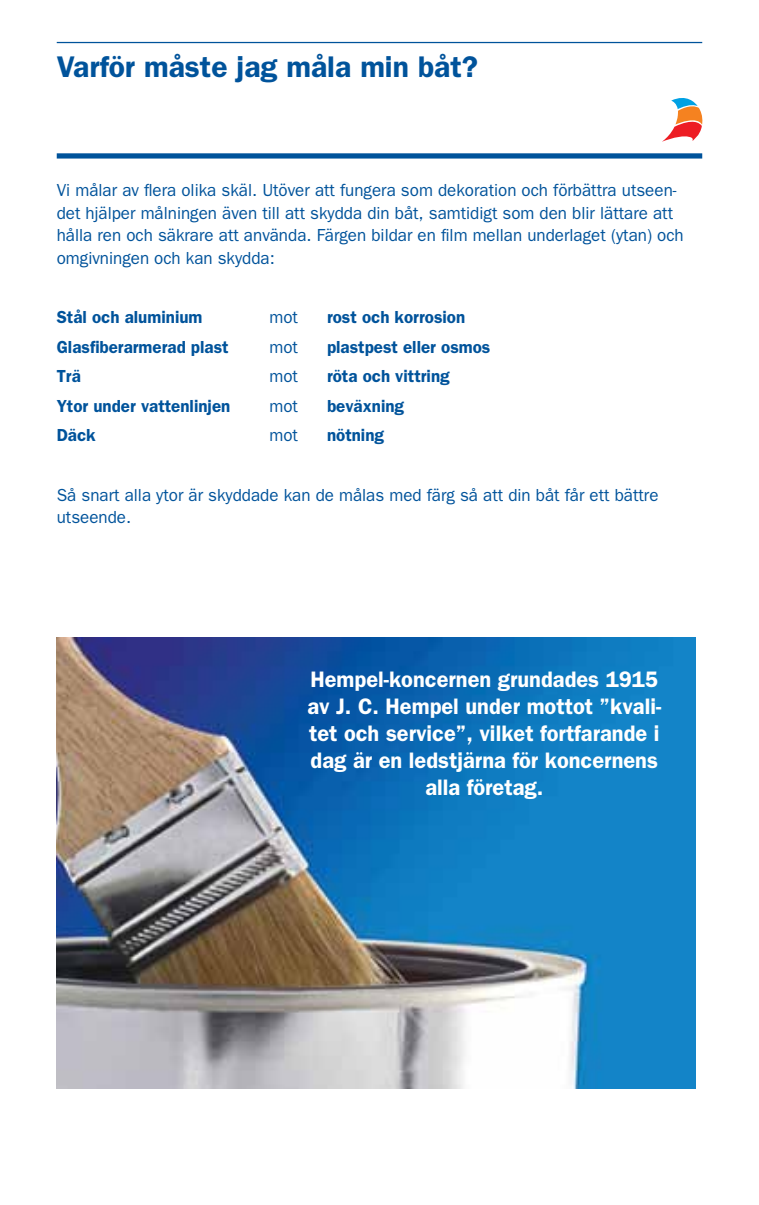
<style>
.page{position:relative;width:759px;height:1205px;background:#fff}
.page>*{position:absolute;margin:0;border:0;box-sizing:border-box;transform-origin:0 0}
.t1{font:600 30px "ITC Franklin Gothic Std";color:#00539b}
.t2{font:600 22.5px/27px "ITC Franklin Gothic Std";color:#fff;text-align:center}
.t3{font:17.5px/22.5px "ITC Franklin Gothic Std";color:#00539b}
.t4{font:600 17.5px "ITC Franklin Gothic Std";color:#00539b}
</style>
<div class="page">
<svg style="left:662px;top:98px;width:41px;height:44px"></svg>
<div style="left:57px;top:153px;width:645px;height:6px;background:#00539b"></div>
<hr style="left:57px;top:42px;width:645px;height:1px;background:#00539b">
<img style="left:57px;top:638px;width:637px;height:450px">
<h1 class="t1" style="left:57px;top:49px;width:422px">Varför måste jag måla min båt?</h1>
<p class="t3" style="left:57px;top:179px;width:628px">Vi målar av flera olika skäl. Utöver att fungera som dekoration och förbättra utseen&shy;det hjälper målningen även till att skydda din båt, samtidigt som den blir lättare att hålla ren och säkrare att använda. Färgen bildar en film mellan underlaget (ytan) och omgivningen och kan skydda:</p>
<p class="t4" style="left:57px;top:307px;width:147px">Stål och aluminium</p>
<p class="t3" style="left:269px;top:306px;width:30px">mot</p>
<p class="t4" style="left:327px;top:307px;width:140px">rost och korrosion</p>
<p class="t4" style="left:57px;top:336px;width:173px">Glasfiberarmerad plast</p>
<p class="t3" style="left:269px;top:335px;width:30px">mot</p>
<p class="t4" style="left:327px;top:336px;width:165px">plastpest eller osmos</p>
<p class="t4" style="left:57px;top:366px;width:26px">Trä</p>
<p class="t3" style="left:269px;top:365px;width:30px">mot</p>
<p class="t4" style="left:327px;top:366px;width:124px">röta och vittring</p>
<p class="t4" style="left:57px;top:395px;width:175px">Ytor under vattenlinjen</p>
<p class="t3" style="left:269px;top:395px;width:30px">mot</p>
<p class="t4" style="left:327px;top:395px;width:79px">beväxning</p>
<p class="t4" style="left:57px;top:425px;width:41px">Däck</p>
<p class="t3" style="left:269px;top:424px;width:30px">mot</p>
<p class="t4" style="left:327px;top:425px;width:59px">nötning</p>
<p class="t3" style="left:57px;top:483px;width:603px">Så snart alla ytor är skyddade kan de målas med färg så att din båt får ett bättre utseende.</p>
<p class="t2" style="left:307px;top:666px;width:355px">Hempel-koncernen grundades 1915 av J. C. Hempel under mottot ”kvali&shy;tet och service”, vilket fortfarande i dag är en ledstjärna för koncernens alla företag.</p>
</div>
